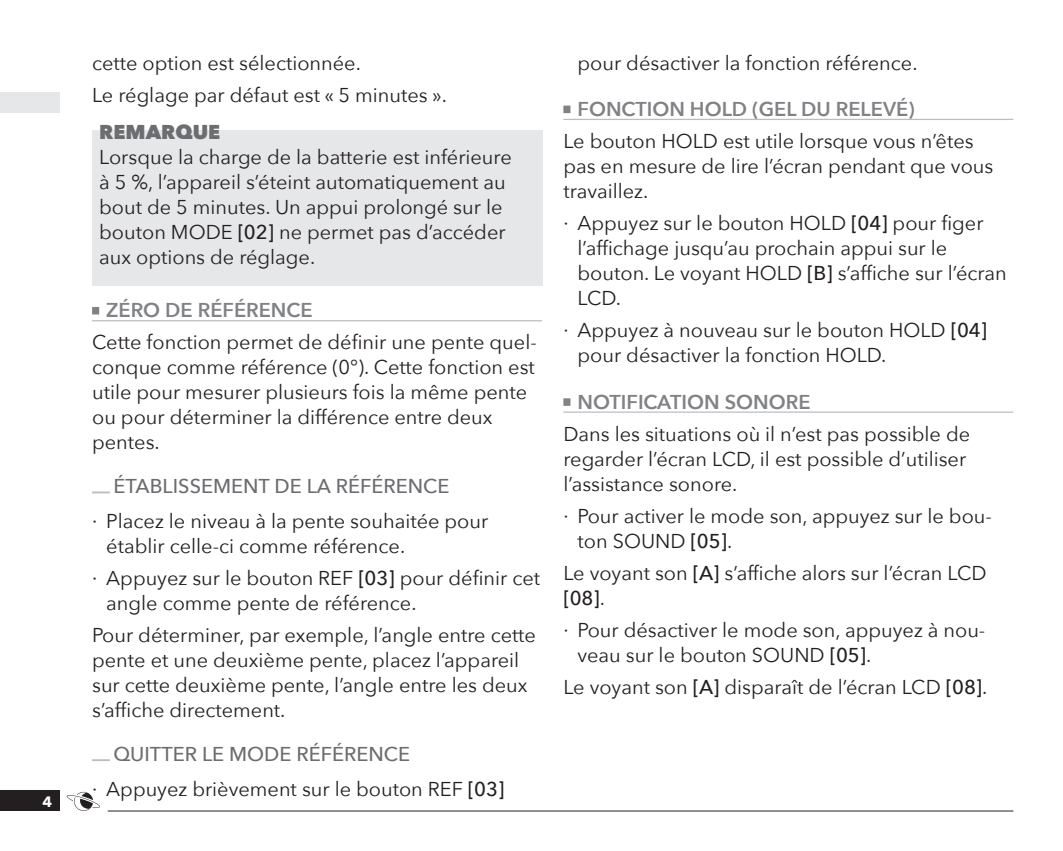
<style>
.page{position:relative;width:1063px;height:851px;background:#fff}
.page>*{position:absolute;margin:0;border:0;box-sizing:border-box;transform-origin:0 0}
.TEKST_-_NOTE_IMPORTA{font:20px/25px "Avenir Next";color:#231f20}
.TEKST{font:20px/25px "Avenir Next";color:#231f20}
.TITLE_-_NIV2{font:600 20px "Avenir Next";color:#808285}
.TITLE_-_NIV3{font:500 20px "Avenir Next";color:#6c6d70}
.TITLE_-_NOTE_IMPORTA{font:800 20px "Avenir Next";color:#6c6d70}
.t1{font:700 15px "Avenir Next";color:#fff}
.s1{font-weight:500}
</style>
<div class="page">
<div style="left:0;top:790px;width:59px;height:20px;background:#231f20"></div>
<hr style="left:108px;top:810px;width:905px;height:1px;background:#231f20">
<div style="left:0;top:92px;width:59px;height:21px;background:#e6e7e9"></div>
<svg style="left:67px;top:791px;width:33px;height:19px"></svg>
<div style="left:92px;top:130px;width:450px;height:155px;background:#e6e7e9"></div>
<div style="left:92px;top:307px;width:7px;height:7px;background:#808285"></div>
<hr style="left:92px;top:320px;width:450px;height:1px;background:#bcbdc0">
<svg style="left:92px;top:491px;width:18px;height:2px"></svg>
<svg style="left:92px;top:759px;width:18px;height:2px"></svg>
<div style="left:563px;top:106px;width:7px;height:7px;background:#808285"></div>
<hr style="left:563px;top:119px;width:450px;height:1px;background:#bcbdc0">
<div style="left:563px;top:398px;width:7px;height:8px;background:#808285"></div>
<hr style="left:563px;top:411px;width:450px;height:1px;background:#bcbdc0">
<p class="t1" style="left:42px;top:788px;width:11px">4</p>
<p class="TEKST" style="left:92px;top:49px;width:270px">cette option est sélectionnée.</p>
<p class="TEKST" style="left:92px;top:81px;width:356px">Le réglage par défaut est « 5 minutes ».</p>
<p class="TITLE_-_NOTE_IMPORTA" style="left:99px;top:119px;width:123px">REMARQUE</p>
<p class="TEKST_-_NOTE_IMPORTA" style="left:99px;top:143px;width:414px">Lorsque la charge de la batterie est inférieure à 5 %, l’appareil s’éteint automatiquement au bout de 5 minutes. Un appui prolongé sur le bouton MODE <span class="s1">[02]</span> ne permet pas d’accéder aux options de réglage.</p>
<p class="TITLE_-_NIV2" style="left:106px;top:293px;width:208px">ZÉRO DE RÉFÉRENCE</p>
<p class="TEKST" style="left:92px;top:329px;width:446px">Cette fonction permet de définir une pente quel&shy;conque comme référence (0°). Cette fonction est utile pour mesurer plusieurs fois la même pente ou pour déterminer la différence entre deux pentes.</p>
<p class="TITLE_-_NIV3" style="left:113px;top:469px;width:338px">ÉTABLISSEMENT DE LA RÉFÉRENCE</p>
<p class="TEKST_-_NOTE_IMPORTA" style="left:106px;top:507px;width:384px;text-indent:-14px">· Placez le niveau à la pente souhaitée pour établir celle-ci comme référence.</p>
<p class="TEKST_-_NOTE_IMPORTA" style="left:106px;top:564px;width:435px;text-indent:-14px">· Appuyez sur le bouton REF <span class="s1">[03]</span> pour définir cet angle comme pente de référence.</p>
<p class="TEKST" style="left:92px;top:621px;width:445px">Pour déterminer, par exemple, l’angle entre cette pente et une deuxième pente, placez l’appareil sur cette deuxième pente, l’angle entre les deux s’affiche directement.</p>
<p class="TITLE_-_NIV3" style="left:113px;top:736px;width:298px">QUITTER LE MODE RÉFÉRENCE</p>
<p class="TEKST_-_NOTE_IMPORTA" style="left:92px;top:775px;width:414px">· Appuyez brièvement sur le bouton REF <span class="s1">[03]</span></p>
<p class="TEKST_-_NOTE_IMPORTA" style="left:578px;top:49px;width:342px">pour désactiver la fonction référence.</p>
<p class="TITLE_-_NIV2" style="left:578px;top:92px;width:339px">FONCTION HOLD (GEL DU RELEVÉ)</p>
<p class="TEKST" style="left:563px;top:128px;width:432px">Le bouton HOLD est utile lorsque vous n’êtes pas en mesure de lire l’écran pendant que vous travaillez.</p>
<p class="TEKST_-_NOTE_IMPORTA" style="left:578px;top:210px;width:431px;text-indent:-14px">· Appuyez sur le bouton HOLD <span class="s1">[04]</span> pour figer l’affichage jusqu’au prochain appui sur le bouton. Le voyant HOLD <span class="s1">[B]</span> s’affiche sur l’écran LCD.</p>
<p class="TEKST_-_NOTE_IMPORTA" style="left:578px;top:317px;width:411px;text-indent:-14px">· Appuyez à nouveau sur le bouton HOLD <span class="s1">[04] </span>pour désactiver la fonction HOLD.</p>
<p class="TITLE_-_NIV2" style="left:578px;top:384px;width:235px">NOTIFICATION SONORE</p>
<p class="TEKST" style="left:563px;top:420px;width:408px">Dans les situations où il n’est pas possible de regarder l’écran LCD, il est possible d’utiliser l’assistance sonore.</p>
<p class="TEKST_-_NOTE_IMPORTA" style="left:578px;top:502px;width:416px;text-indent:-14px">· Pour activer le mode son, appuyez sur le bou&shy;ton SOUND <span class="s1">[05]</span>.</p>
<p class="TEKST" style="left:563px;top:559px;width:425px">Le voyant son <span class="s1">[A]</span> s’affiche alors sur l’écran LCD <span class="s1">[08]</span>.</p>
<p class="TEKST_-_NOTE_IMPORTA" style="left:578px;top:616px;width:409px;text-indent:-14px">· Pour désactiver le mode son, appuyez à nou&shy;veau sur le bouton SOUND <span class="s1">[05]</span>.</p>
<p class="TEKST" style="left:563px;top:674px;width:426px">Le voyant son <span class="s1">[A]</span> disparaît de l’écran LCD <span class="s1">[08]</span>.</p>
</div>
